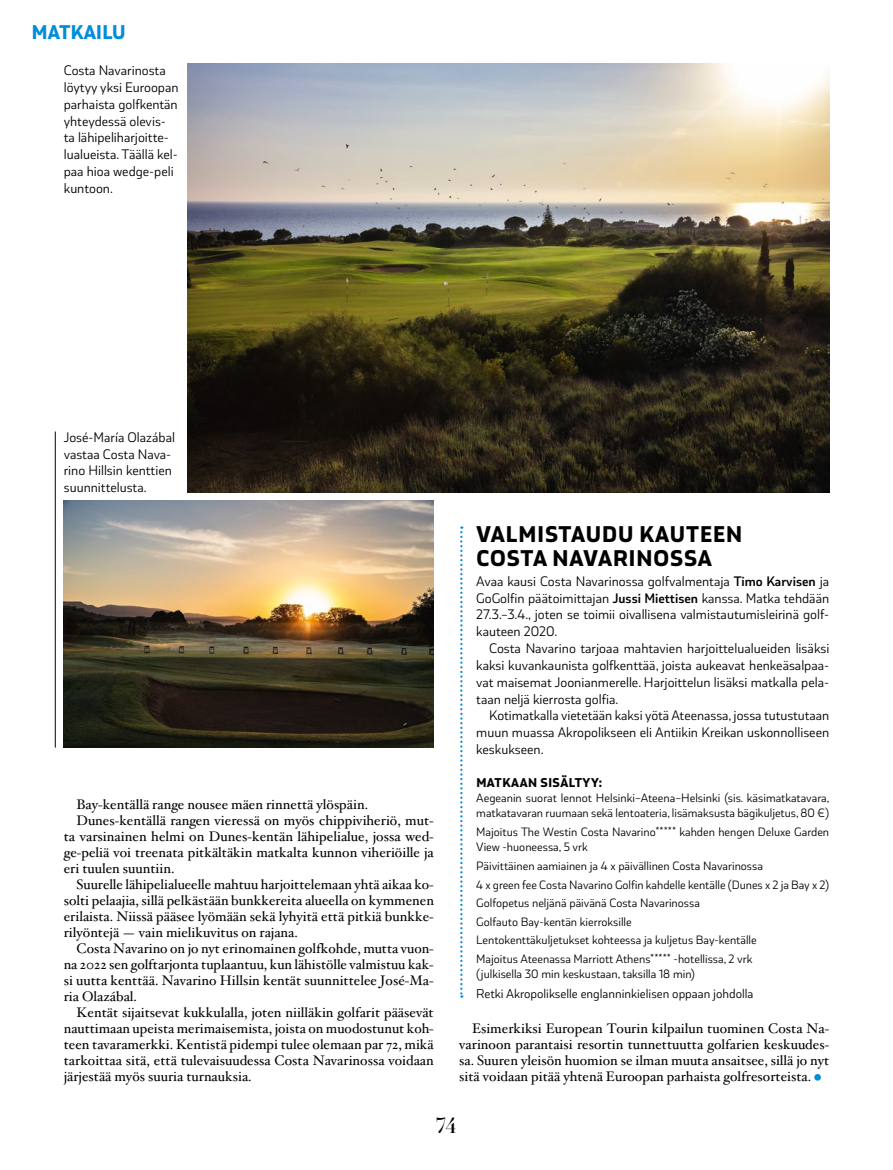
<style>
.page{position:relative;width:893px;height:1170px;background:#fff}
.page>*{position:absolute;margin:0;border:0;box-sizing:border-box;transform-origin:0 0}
.t1{font:800 24px/24px "Coversans";letter-spacing:.04em;color:#000}
.t2{font:800 21px "Coversans";letter-spacing:.01em;color:#008ddc}
.t3{font:21px "Essonnes Display";color:#000}
.t4{font:14.55px/16.8px "Coversans";color:#000;text-align:justify}
.t5{font:13.8px/15.9px "Hoefler Text";color:#000;text-align:justify}
.t6{font:13.5px "Coversans";color:#000}
.t7{font:800 13.5px "Coversans";letter-spacing:.04em;color:#000}
.t8{font:12.75px/18.6px "Coversans";color:#000}
.s1{font-weight:600}
</style>
<div class="page">
<img style="left:187px;top:64px;width:642px;height:428px">
<img style="left:64px;top:500px;width:370px;height:247px">
<svg style="left:460px;top:526px;width:2px;height:471px"></svg>
<svg style="left:814px;top:1073px;width:7px;height:7px"></svg>
<hr style="left:55px;top:431px;width:1px;height:316px;background:#000">
<h2 class="t2" style="left:32px;top:20px;width:95px">MATKAILU</h2>
<p class="t4" style="left:64px;top:62px;width:116px;text-align:left">Costa Navarinosta löytyy yksi Euroopan parhaista golfkentän yhteydessä olevis&shy;ta lähipeliharjoitte&shy;lualueista. Täällä kel&shy;paa hioa wedge-peli kuntoon.</p>
<p class="t4" style="left:64px;top:428px;width:113px;text-align:left">José-María Olazábal vastaa Costa Nava&shy;rino Hillsin kenttien suunnittelusta.</p>
<p class="t5" style="left:77px;top:797px;width:293px">Bay-kentällä range nousee mäen rinnettä ylöspäin.</p>
<p class="t5" style="left:77px;top:813px;width:359px">Dunes-kentällä rangen vieressä on myös chippiviheriö, mut-</p>
<p class="t5" style="left:64px;top:829px;width:371px">ta varsinainen helmi on Dunes-kentän lähipelialue, jossa wed-</p>
<p class="t5" style="left:64px;top:845px;width:371px">ge-peliä voi treenata pitkältäkin matkalta kunnon viheriöille ja</p>
<p class="t5" style="left:64px;top:861px;width:112px">eri tuulen suuntiin.</p>
<p class="t5" style="left:77px;top:877px;width:359px">Suurelle lähipelialueelle mahtuu harjoittelemaan yhtä aikaa ko-</p>
<p class="t5" style="left:64px;top:892px;width:372px">solti pelaajia, sillä pelkästään bunkkereita alueella on kymmenen</p>
<p class="t5" style="left:64px;top:908px;width:371px">erilaista. Niissä pääsee lyömään sekä lyhyitä että pitkiä bunkke-</p>
<p class="t5" style="left:64px;top:924px;width:236px">rilyöntejä — vain mielikuvitus on rajana.</p>
<p class="t5" style="left:77px;top:940px;width:359px">Costa Navarino on jo nyt erinomainen golfkohde, mutta vuon-</p>
<p class="t5" style="left:64px;top:956px;width:371px">na 2022 sen golftarjonta tuplaantuu, kun lähistölle valmistuu kak-</p>
<p class="t5" style="left:64px;top:972px;width:371px">si uutta kenttää. Navarino Hillsin kentät suunnittelee José-Ma-</p>
<p class="t5" style="left:64px;top:988px;width:75px">ria Olazábal.</p>
<p class="t5" style="left:77px;top:1004px;width:359px">Kentät sijaitsevat kukkulalla, joten niilläkin golfarit pääsevät</p>
<p class="t5" style="left:64px;top:1020px;width:371px">nauttimaan upeista merimaisemista, joista on muodostunut koh-</p>
<p class="t5" style="left:64px;top:1036px;width:371px">teen tavaramerkki. Kentistä pidempi tulee olemaan par 72, mikä</p>
<p class="t5" style="left:64px;top:1052px;width:371px">tarkoittaa sitä, että tulevaisuudessa Costa Navarinossa voidaan</p>
<p class="t5" style="left:64px;top:1068px;width:189px">järjestää myös suuria turnauksia.</p>
<h1 class="t1" style="left:476px;top:522px;width:267px">VALMISTAUDU KAUTEEN<br>COSTA NAVARINOSSA</h1>
<p class="t4" style="left:476px;top:572px;width:354px">Avaa kausi Costa Navarinossa golfvalmentaja <span class="s1">Timo Karvisen</span> ja GoGolfin päätoimittajan <span class="s1">Jussi Miettisen</span> kanssa. Matka tehdään 27.3.–3.4., joten se toimii oivallisena valmistautumisleirinä golf&shy;kauteen 2020.</p>
<p class="t4" style="left:476px;top:639px;width:355px;text-indent:13px">Costa Navarino tarjoaa mahtavien harjoittelualueiden lisäksi kaksi kuvankaunista golfkenttää, joista aukeavat henkeäsalpaa&shy;vat maisemat Joonianmerelle. Harjoittelun lisäksi matkalla pela&shy;taan neljä kierrosta golfia.</p>
<p class="t4" style="left:476px;top:707px;width:355px;text-indent:13px">Kotimatkalla vietetään kaksi yötä Ateenassa, jossa tutustutaan muun muassa Akropolikseen eli Antiikin Kreikan uskonnolliseen keskukseen.</p>
<p class="t7" style="left:476px;top:774px;width:127px">MATKAAN SISÄLTYY:</p>
<p class="t8" style="left:476px;top:790px;width:355px;line-height:15.3px">Aegeanin suorat lennot Helsinki–Ateena–Helsinki (sis. käsimatkatavara, matkatavaran ruumaan sekä lentoateria, lisämaksusta bägikuljetus, 80 €)</p>
<p class="t8" style="left:476px;top:824px;width:354px;line-height:15.3px">Majoitus The Westin Costa Navarino***** kahden hengen Deluxe Garden<br>View -huoneessa, 5 vrk</p>
<p class="t8" style="left:476px;top:856px;width:354px">Päivittäinen aamiainen ja 4 x päivällinen Costa Navarinossa<br>4 x green fee Costa Navarino Golfin kahdelle kentälle (Dunes x 2 ja Bay x 2)<br>Golfopetus neljänä päivänä Costa Navarinossa<br>Golfauto Bay-kentän kierroksille<br>Lentokenttäkuljetukset kohteessa ja kuljetus Bay-kentälle<br>Majoitus Ateenassa Marriott Athens***** -hotellissa, 2 vrk</p>
<p class="t8" style="left:476px;top:964px;width:220px">(julkisella 30 min keskustaan, taksilla 18 min)</p>
<p class="t6" style="left:476px;top:985px;width:279px">Retki Akropolikselle englanninkielisen oppaan johdolla</p>
<p class="t5" style="left:459px;top:1020px;width:371px;text-indent:13px">Esimerkiksi European Tourin kilpailun tuominen Costa Na&shy;varinoon parantaisi resortin tunnettuutta golfarien keskuudes&shy;sa. Suuren yleisön huomion se ilman muuta ansaitsee, sillä jo nyt sitä voidaan pitää yhtenä Euroopan parhaista golfresorteista.</p>
<h2 class="t3" style="left:436px;top:1110px;width:22px">74</h2>
</div>
